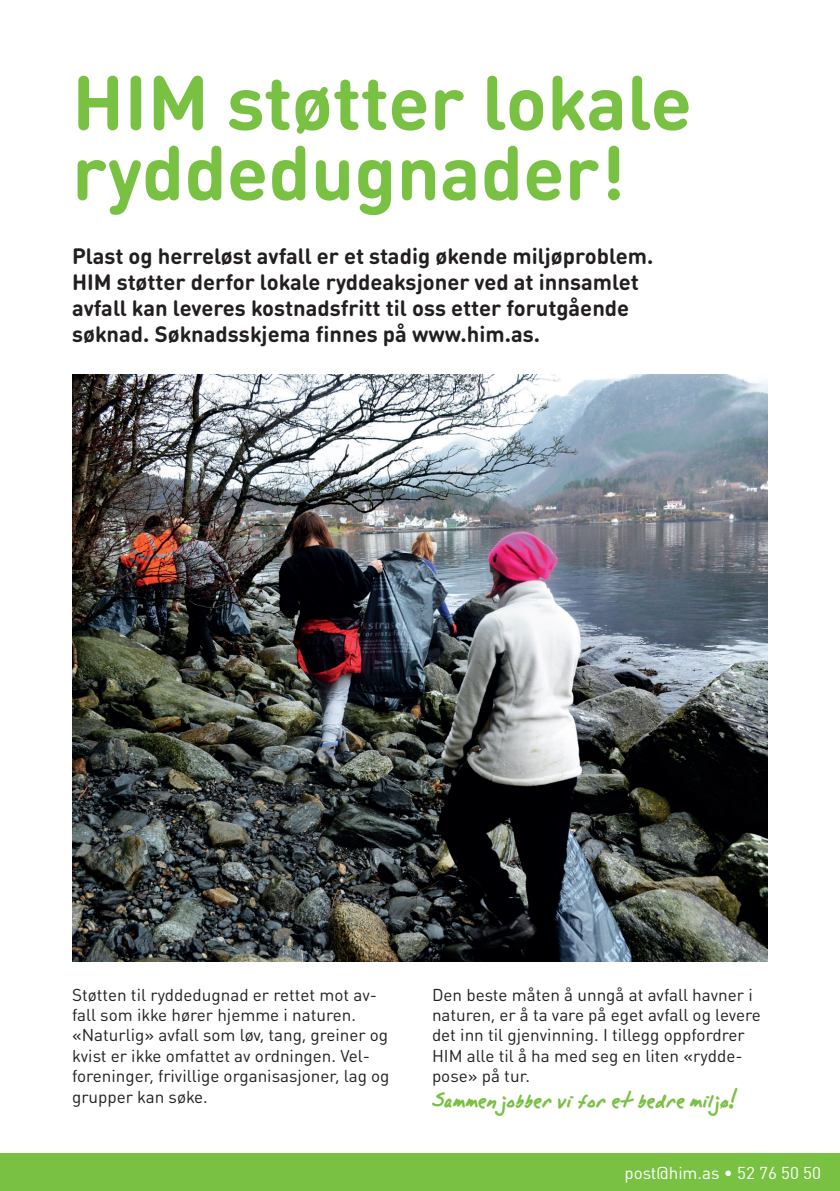
<style>
.page{position:relative;width:840px;height:1191px;background:#fff}
.page>*{position:absolute;margin:0;border:0;box-sizing:border-box;transform-origin:0 0}
.t1{font:700 76px/70px "DIN Round OT";color:#79c142}
.t2{font:36px "Alpha Mack AOE";color:#79c142}
.t3{font:700 22px/26px "DIN Round OT";color:#231f20}
.t4{font:17px/20.4px "DIN Round OT";color:#231f20}
.t5{font:17px "DIN";color:#fff}
</style>
<div class="page">
<div style="left:0;top:1153px;width:839px;height:38px;background:#79c142"></div>
<img style="left:72px;top:375px;width:695px;height:586px">
<svg style="left:720px;top:1100px;width:8px;height:8px"></svg>
<h1 class="t1" style="left:72px;top:66px;width:621px">HIM støtter lokale ryddedugnader!</h1>
<p class="t3" style="left:72px;top:243px;width:582px">Plast og herreløst avfall er et stadig økende miljøproblem.<br>HIM støtter derfor lokale ryddeaksjoner ved at innsamlet avfall kan leveres kostnadsfritt til oss etter forutgående søknad. Søknadsskjema finnes på www.him.as.</p>
<p class="t4" style="left:72px;top:984px;width:319px">Støtten til ryddedugnad er rettet mot av&shy;fall som ikke hører hjemme i naturen. «Naturlig» avfall som løv, tang, greiner og kvist er ikke omfattet av ordningen. Vel&shy;foreninger, frivillige organisasjoner, lag og grupper kan søke.</p>
<p class="t4" style="left:432px;top:984px;width:330px">Den beste måten å unngå at avfall havner i naturen, er å ta vare på eget avfall og levere det inn til gjenvinning. I tillegg oppfordrer HIM alle til å ha med seg en liten «rydde&shy;pose» på tur.</p>
<h2 class="t2" style="left:432px;top:1078px;width:307px">Sammen jobber vi for et bedre miljoø!</h2>
<p class="t5" style="left:624px;top:1162px;width:198px">post@him.as • 52 76 50 50</p>
</div>
